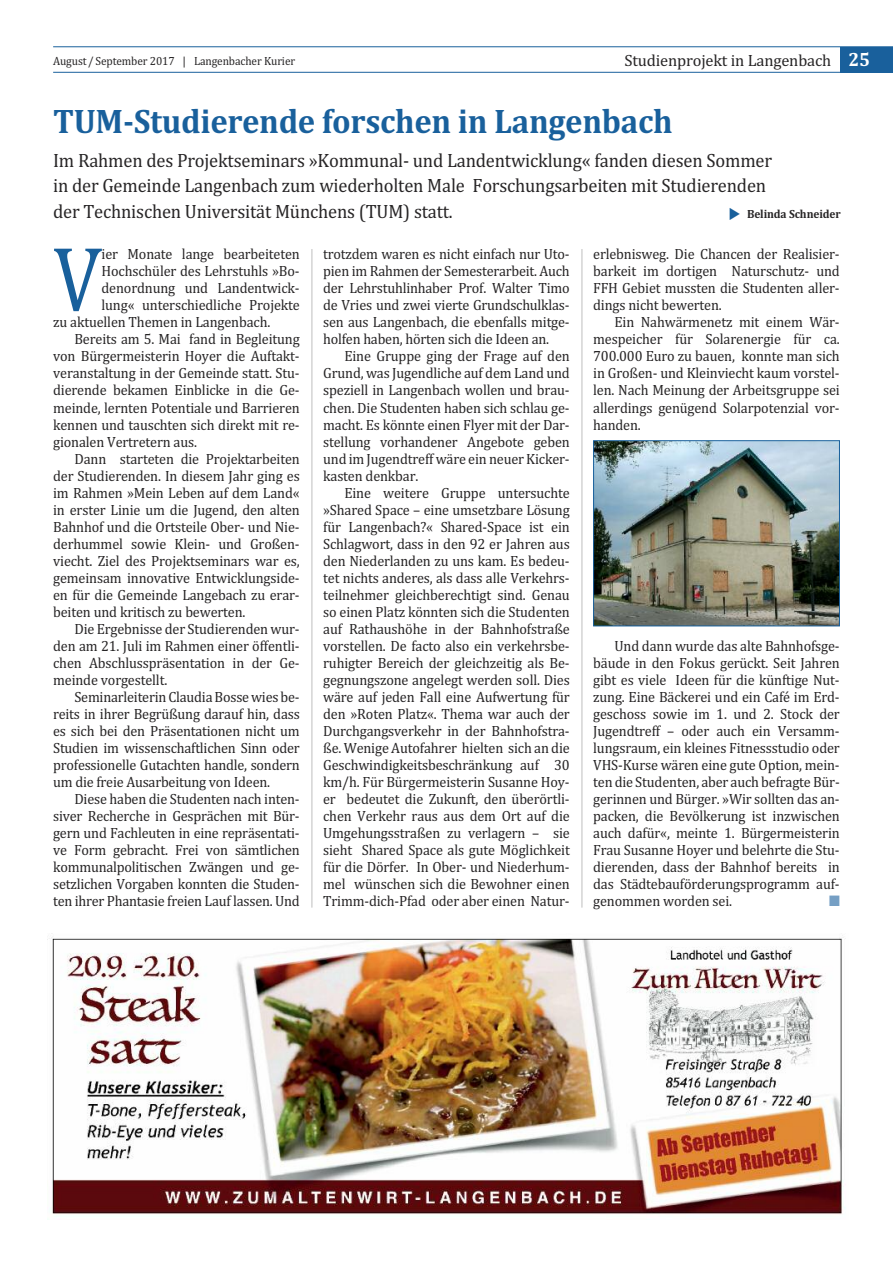
<style>
.page{position:relative;width:893px;height:1263px;background:#fff}
.page>*{position:absolute;margin:0;border:0;box-sizing:border-box;transform-origin:0 0}
.t1{font:92.7px "Cambria";color:#19609c;scale:.87 1}
.t2{font:700 34.5px "Cambria";letter-spacing:-.01em;color:#19609c;scale:.95 1}
.t3{font:19.5px/25.5px "Cambria";letter-spacing:-.01em;color:#272526;scale:.95 1}
.t4{font:16.5px "Cambria";letter-spacing:-.01em;color:#272526}
.t5{font:15px/17px "Cambria";letter-spacing:-.01em;color:#272526;text-align:justify;scale:.95 1}
.t6{font:15px "Zapf Dingbats ITC";color:#759fc4;scale:.95 1}
.t7{font:12px "Cambria";letter-spacing:-.01em;color:#272526;scale:.95 1}
.t8{font:700 12px "Cambria";letter-spacing:-.01em;color:#272526;scale:.95 1}
.s1{font-weight:700;font-size:19.5px;color:#fff}
</style>
<div class="page">
<hr style="left:312px;top:249px;width:1px;height:659px;background:#bebebe">
<hr style="left:582px;top:249px;width:1px;height:659px;background:#bebebe">
<hr style="left:53px;top:46px;width:840px;height:1px;background:#19609c">
<hr style="left:53px;top:72px;width:840px;height:1px;background:#19609c">
<div style="left:840px;top:47px;width:53px;height:25px;background:#19609c"></div>
<img style="left:49px;top:935px;width:797px;height:282px">
<img style="left:595px;top:442px;width:243px;height:182px">
<div style="left:593px;top:440px;width:247px;height:186px;border:1px solid #19609c"></div>
<p class="t7" style="left:53px;top:53px;width:256px">August / September 2017 | Langenbacher Kurier</p>
<p class="t4" style="left:624px;top:50px;width:247px">Studienprojekt in Langenbach <span class="s1">25</span></p>
<h2 class="t2" style="left:53px;top:101px;width:654px">TUM-Studierende forschen in Langenbach</h2>
<h3 class="t3" style="left:53px;top:147px;width:758px">im Rahmen des Projektseminars »Kommunal- und Landentwicklung« fanden diesen Sommer in der Gemeinde Langenbach zum wiederholten male forschungsarbeiten mit Studierenden der technischen universität münchens (tum) statt.</h3>
<p class="t8" style="left:747px;top:207px;width:100px">Belinda Schneider</p>
<h1 class="t1" style="left:53px;top:224px;width:57px">V</h1>
<p class="t5" style="left:102px;top:246px;width:210px">ier monate lange bearbeiteten</p>
<p class="t5" style="left:102px;top:263px;width:210px">Hochschüler des Lehrstuhls »bo-</p>
<p class="t5" style="left:102px;top:280px;width:210px">denordnung und Landentwick-</p>
<p class="t5" style="left:102px;top:297px;width:210px">lung« unterschiedliche Projekte</p>
<p class="t5" style="left:53px;top:314px;width:230px">zu aktuellen themen in Langenbach.</p>
<p class="t5" style="left:74px;top:331px;width:239px">bereits am 5. mai fand in begleitung</p>
<p class="t5" style="left:53px;top:348px;width:261px">von bürgermeisterin Hoyer die Auftakt-</p>
<p class="t5" style="left:53px;top:365px;width:261px">veranstaltung in der Gemeinde statt. Stu-</p>
<p class="t5" style="left:53px;top:382px;width:261px">dierende bekamen einblicke in die Ge-</p>
<p class="t5" style="left:53px;top:399px;width:261px">meinde, lernten Potentiale und barrieren</p>
<p class="t5" style="left:53px;top:416px;width:261px">kennen und tauschten sich direkt mit re-</p>
<p class="t5" style="left:53px;top:433px;width:153px">gionalen Vertretern aus.</p>
<p class="t5" style="left:74px;top:450px;width:239px">Dann starteten die Projektarbeiten</p>
<p class="t5" style="left:53px;top:467px;width:261px">der Studierenden. in diesem Jahr ging es</p>
<p class="t5" style="left:53px;top:484px;width:261px">im Rahmen »mein Leben auf dem Land«</p>
<p class="t5" style="left:53px;top:501px;width:261px">in erster Linie um die Jugend, den alten</p>
<p class="t5" style="left:53px;top:518px;width:261px">bahnhof und die Ortsteile Ober- und Nie-</p>
<p class="t5" style="left:53px;top:535px;width:261px">derhummel sowie Klein- und Großen-</p>
<p class="t5" style="left:53px;top:552px;width:261px">viecht. Ziel des Projektseminars war es,</p>
<p class="t5" style="left:53px;top:569px;width:261px">gemeinsam innovative entwicklungside-</p>
<p class="t5" style="left:53px;top:586px;width:261px">en für die Gemeinde Langebach zu erar-</p>
<p class="t5" style="left:53px;top:603px;width:204px">beiten und kritisch zu bewerten.</p>
<p class="t5" style="left:74px;top:620px;width:239px">Die ergebnisse der Studierenden wur-</p>
<p class="t5" style="left:53px;top:637px;width:261px">den am 21. Juli im Rahmen einer öffentli-</p>
<p class="t5" style="left:53px;top:654px;width:261px">chen Abschlusspräsentation in der Ge-</p>
<p class="t5" style="left:53px;top:671px;width:122px">meinde vorgestellt.</p>
<p class="t5" style="left:74px;top:688px;width:238px">SeminarleiterinClaudiabossewiesbe-</p>
<p class="t5" style="left:53px;top:705px;width:261px">reits in ihrer begrüßung darauf hin, dass</p>
<p class="t5" style="left:53px;top:722px;width:261px">es sich bei den Präsentationen nicht um</p>
<p class="t5" style="left:53px;top:739px;width:261px">Studien im wissenschaftlichen Sinn oder</p>
<p class="t5" style="left:53px;top:756px;width:261px">professionelle Gutachten handle, sondern</p>
<p class="t5" style="left:53px;top:773px;width:230px">um die freie Ausarbeitung von ideen.</p>
<p class="t5" style="left:74px;top:790px;width:238px">Diese haben die Studenten nach inten-</p>
<p class="t5" style="left:53px;top:807px;width:261px">siver Recherche in Gesprächen mit bür-</p>
<p class="t5" style="left:53px;top:824px;width:261px">gern und fachleuten in eine repräsentati-</p>
<p class="t5" style="left:53px;top:841px;width:261px">ve form gebracht. frei von sämtlichen</p>
<p class="t5" style="left:53px;top:858px;width:261px">kommunalpolitischen Zwängen und ge-</p>
<p class="t5" style="left:53px;top:875px;width:261px">setzlichen Vorgaben konnten die Studen-</p>
<p class="t5" style="left:53px;top:892px;width:261px">ten ihrer Phantasie freien Lauf lassen. und</p>
<p class="t5" style="left:323px;top:246px;width:261px">trotzdem waren es nicht einfach nur uto&shy;pien im Rahmen der Semesterarbeit. Auch der Lehrstuhlinhaber Prof. Walter timo de Vries und zwei vierte Grundschulklas&shy;sen aus Langenbach, die ebenfalls mitge&shy;holfen haben, hörten sich die ideen an.</p>
<p class="t5" style="left:323px;top:348px;width:261px;text-indent:21px">eine Gruppe ging der frage auf den Grund, was Jugendliche auf dem Land und speziell in Langenbach wollen und brau&shy;chen. Die Studenten haben sich schlau ge&shy;macht. es könnte einen flyer mit der Dar&shy;stellung vorhandener Angebote geben und im Jugendtreffwäre ein neuer Kicker&shy;kasten denkbar.</p>
<p class="t5" style="left:323px;top:484px;width:261px;text-indent:21px">eine weitere Gruppe untersuchte »Shared Space – eine umsetzbare Lösung für Langenbach?« Shared-Space ist ein Schlagwort, dass in den 92 er Jahren aus den Niederlanden zu uns kam. es bedeu&shy;tet nichts anderes, als dass alle Verkehrs&shy;teilnehmer gleichberechtigt sind. Genau so einen Platz könnten sich die Studenten auf Rathaushöhe in der bahnhofstraße vorstellen. De facto also ein verkehrsbe&shy;ruhigter bereich der gleichzeitig als be&shy;gegnungszone angelegt werden soll. Dies wäre auf jeden fall eine Aufwertung für den »Roten Platz«. thema war auch der Durchgangsverkehr in der bahnhofstra&shy;ße. Wenige Autofahrer hielten sich an die Geschwindigkeitsbeschränkung auf 30 km/h. für bürgermeisterin Susanne Hoy&shy;er bedeutet die Zukunft, den überörtli&shy;chen Verkehr raus aus dem Ort auf die umgehungsstraßen zu verlagern – sie sieht Shared Space als gute möglichkeit für die Dörfer. in Ober- und Niederhum&shy;mel wünschen sich die bewohner einen trimm-dich-Pfad oder aber einen Natur-</p>
<p class="t5" style="left:593px;top:246px;width:261px">erlebnisweg. Die Chancen der Realisier&shy;barkeit im dortigen Naturschutz- und ffH Gebiet mussten die Studenten aller&shy;dings nicht bewerten.</p>
<p class="t5" style="left:593px;top:314px;width:261px;text-indent:21px">ein Nahwärmenetz mit einem Wär&shy;mespeicher für Solarenergie für ca.<br>700.000 euro zu bauen, konnte man sich in Großen- und Kleinviecht kaum vorstel&shy;len. Nach meinung der Arbeitsgruppe sei allerdings genügend Solarpotenzial vor&shy;handen.</p>
<p class="t5" style="left:593px;top:637px;width:261px;text-indent:21px">und dann wurde das alte bahnhofsge&shy;bäude in den fokus gerückt. Seit Jahren gibt es viele ideen für die künftige Nut&shy;zung. eine bäckerei und ein Café im erd&shy;geschoss sowie im 1. und 2. Stock der Jugendtreff – oder auch ein Versamm&shy;lungsraum, ein kleines fitnessstudio oder VHS-Kurse wären eine gute Option, mein&shy;ten die Studenten, aber auch befragtebür&shy;gerinnen und bürger. »Wir sollten das an&shy;packen, die bevölkerung ist inzwischen auch dafür«, meinte 1. bürgermeisterin frau Susanne Hoyer und belehrte die Stu&shy;dierenden, dass der bahnhof bereits in das Städtebauförderungsprogramm auf&shy;genommen worden sei.</p>
<p class="t6" style="left:829px;top:892px;width:13px">■</p>
</div>
